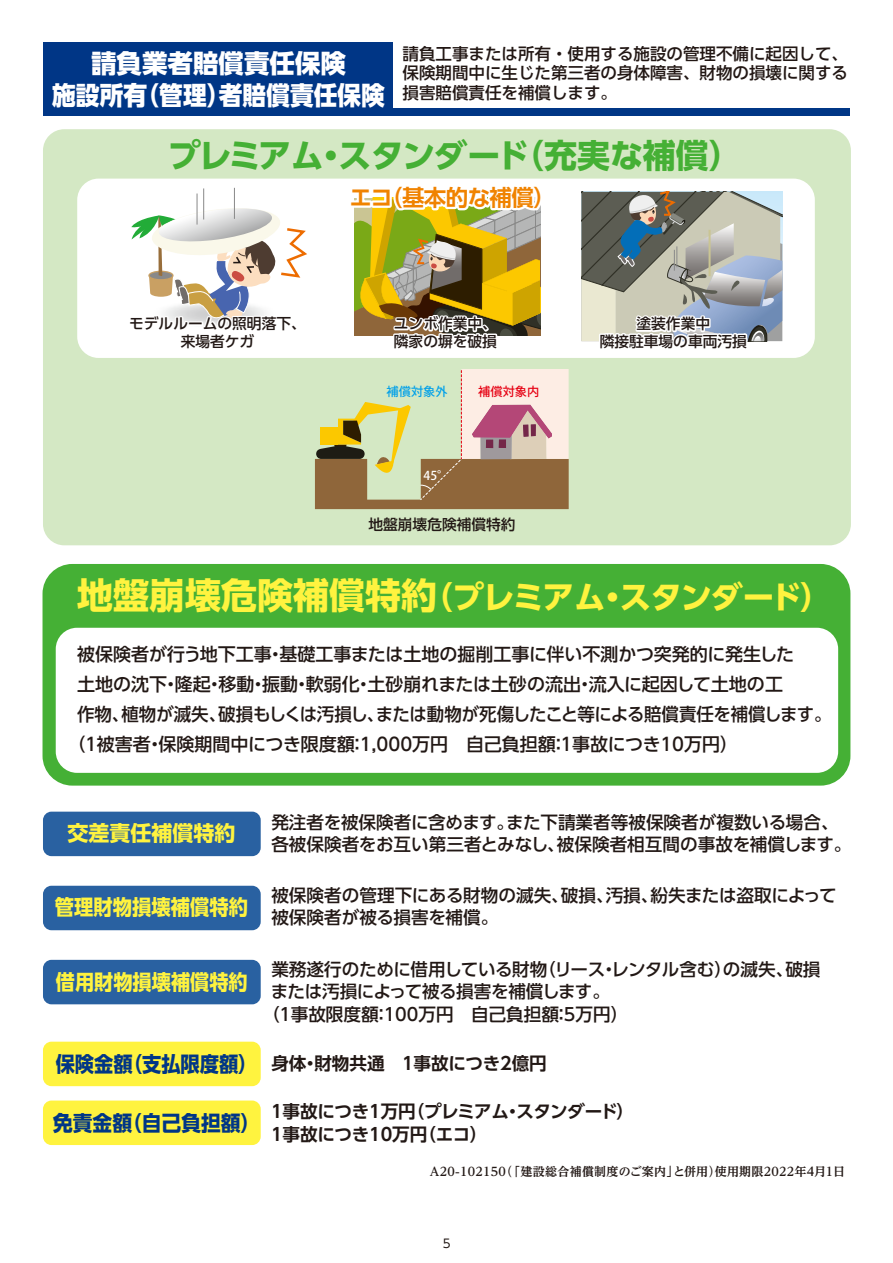
<style>
.page{position:relative;width:893px;height:1263px;background:#fff}
.page>*{position:absolute;margin:0;border:0;box-sizing:border-box;transform-origin:0 0}
.t1{font:700 33px "UD Shin Go Pro";letter-spacing:-.025em;color:#45b035}
.t2{font:700 31.5px "UD Shin Go Pro";letter-spacing:-.03em;color:#fff33f}
.t3{font:800 25.5px/31.5px "UD Shin Go Pro";color:#fff;text-align:center}
.t4{font:700 22.5px "UD Shin Go Pro De";letter-spacing:-.03em;color:#f08300}
.t5{font:700 21px "UD Shin Go Pro";color:#003686;scale:.91 1}
.t6{font:700 21px "UD Shin Go Pro";color:#003686;scale:.94 1}
.t7{font:700 21px "UD Shin Go Pro";color:#fff33f;scale:.92 1}
.t8{font:700 21px "UD Shin Go Pro";color:#fff33f;scale:.91 1}
.t9{font:700 21px "UD Shin Go Pro";color:#fff33f}
.t10{font:500 18px "UD Shin Go Pro";color:#221815}
.t11{font:500 18px "UD Shin Go Pro";letter-spacing:-.02em;color:#221815}
.t12{font:500 17.55px/22.5px "UD Shin Go Pro";color:#221815}
.t13{font:700 17.55px/22.5px "UD Shin Go Pro De";letter-spacing:-.02em;color:#221815}
.t14{font:500 17.55px "UD Shin Go Pro";letter-spacing:-.025em;color:#221815}
.t15{font:700 17.55px "UD Shin Go Pro De";color:#221815}
.t16{font:500 16.5px/19.5px "UD Shin Go Pro";color:#221714;text-align:justify}
.t17{font:500 14.7px/17.7px "UD Shin Go Pro";color:#221815;text-align:center}
.t18{font:500 12.15px "Koz Go Pr 6 N";color:#00a0e9}
.t19{font:500 12.15px "Koz Go Pr 6 N";color:#e60012}
.t20{font:500 12.15px "Koz Go Pr 6 N";color:#fff}
.t21{font:700 12px "UD Reimin Pr 6";letter-spacing:.025em;color:#221815}
.t22{font:12px "UD Shin Go Pro";color:#221815}
.s1{font-size:36px}
</style>
<div class="page">
<div style="left:43px;top:564px;width:807px;height:222px;background:#45b035;border-radius:30px"></div>
<div style="left:56px;top:628px;width:782px;height:145px;background:#fff;border-radius:21px"></div>
<div style="left:43px;top:129px;width:808px;height:416px;background:#d4e8c4;border-radius:21px"></div>
<div style="left:43px;top:812px;width:218px;height:44px;background:#2961a1;border-radius:9px"></div>
<div style="left:43px;top:886px;width:218px;height:44px;background:#2961a1;border-radius:9px"></div>
<div style="left:43px;top:960px;width:218px;height:44px;background:#2961a1;border-radius:9px"></div>
<svg style="left:315px;top:369px;width:254px;height:140px"></svg>
<div style="left:77px;top:179px;width:738px;height:179px;background:#fff;border-radius:21px"></div>
<div style="left:43px;top:108px;width:806px;height:8px;background:#003686"></div>
<div style="left:43px;top:43px;width:349px;height:73px;background:#003686"></div>
<div style="left:325px;top:149px;width:13px;height:13px;border:3px solid #d6e9c4;border-radius:50%"></div>
<div style="left:43px;top:1042px;width:218px;height:44px;background:#fff33f;border-radius:9px"></div>
<div style="left:43px;top:1100px;width:218px;height:45px;background:#fff33f;border-radius:9px"></div>
<svg style="left:336px;top:151px;width:446px;height:191px"></svg>
<svg style="left:127px;top:153px;width:199px;height:173px"></svg>
<h3 class="t3" style="left:52px;top:47px;width:334px">請負業者賠償責任保険<br>施設所有（管理）者賠償責任保険</h3>
<p class="t16" style="left:402px;top:43px;width:447px">請負工事または所有・使用する施設の管理不備に起因して、保険期間中に生じた第三者の身体障害、財物の損壊に関する損害賠償責任を補償します。</p>
<h1 class="t1" style="left:168px;top:129px;width:575px">プレミアム・スタンダード（充実な補償）</h1>
<p class="t17" style="left:129px;top:314px;width:178px">モデルルームの照明落下、来場者ケガ</p>
<p class="t4" style="left:349px;top:179px;width:208px">エコ（基本的な補償）</p>
<p class="t17" style="left:394px;top:314px;width:105px;text-align:left">ユンボ作業中、隣家の塀を破損</p>
<p class="t17" style="left:600px;top:314px;width:149px">塗装作業中<br>隣接駐車場の車両汚損</p>
<p class="t18" style="left:387px;top:385px;width:63px">補償対象外</p>
<p class="t19" style="left:478px;top:385px;width:63px">補償対象内</p>
<p class="t20" style="left:423px;top:469px;width:27px">45°</p>
<p class="t17" style="left:368px;top:515px;width:149px">地盤崩壊危険補償特約</p>
<h2 class="t2" style="left:77px;top:571px;width:756px"><span class="s1">地盤崩壊危険補償特約</span>（プレミアム・スタンダード）</h2>
<p class="t10" style="left:77px;top:640px;width:719px">被保険者が行う地下工事・基礎工事または土地の掘削工事に伴い不測かつ突発的に発生した</p>
<p class="t10" style="left:77px;top:670px;width:707px">土地の沈下・隆起・移動・振動・軟弱化・土砂崩れまたは土砂の流出・流入に起因して土地の工</p>
<p class="t11" style="left:77px;top:700px;width:756px">作物、植物が滅失、破損もしくは汚損し、または動物が死傷したこと等による賠償責任を補償します。</p>
<p class="t10" style="left:68px;top:730px;width:672px">（１被害者・保険期間中につき限度額：1,000万円　自己負担額：１事故につき10万円）</p>
<p class="t9" style="left:67px;top:816px;width:170px">交差責任補償特約</p>
<p class="t7" style="left:55px;top:890px;width:211px">管理財物損壊補償特約</p>
<p class="t8" style="left:56px;top:965px;width:212px">借用財物損壊補償特約</p>
<p class="t5" style="left:56px;top:1047px;width:223px">保険金額（支払限度額）</p>
<p class="t6" style="left:53px;top:1105px;width:222px">免責金額（自己負担額）</p>
<p class="t12" style="left:271px;top:810px;width:582px">発注者を被保険者に含めます。また下請業者等被保険者が複数いる場合、各被保険者をお互い第三者とみなし、被保険者相互間の事故を補償します。</p>
<p class="t12" style="left:271px;top:883px;width:567px">被保険者の管理下にある財物の滅失、破損、汚損、紛失または盗取によって被保険者が被る損害を補償。</p>
<p class="t12" style="left:271px;top:957px;width:551px">業務遂行のために借用している財物（リース・レンタル含む）の滅失、破損</p>
<p class="t14" style="left:271px;top:977px;width:341px">または汚損によって被る損害を補償します。</p>
<p class="t12" style="left:262px;top:1002px;width:368px">（１事故限度額：100万円　自己負担額：5万円）</p>
<p class="t15" style="left:271px;top:1049px;width:277px">身体・財物共通　１事故につき2億円</p>
<p class="t13" style="left:268px;top:1100px;width:368px">１事故につき1万円（プレミアム・スタンダード）<br>１事故につき10万円（エコ）</p>
<p class="t21" style="left:430px;top:1162px;width:417px">A20-102150（「建設総合補償制度のご案内」と併用）使用期限2022年4月1日</p>
<p class="t22" style="left:443px;top:1233px;width:9px">5</p>
</div>
